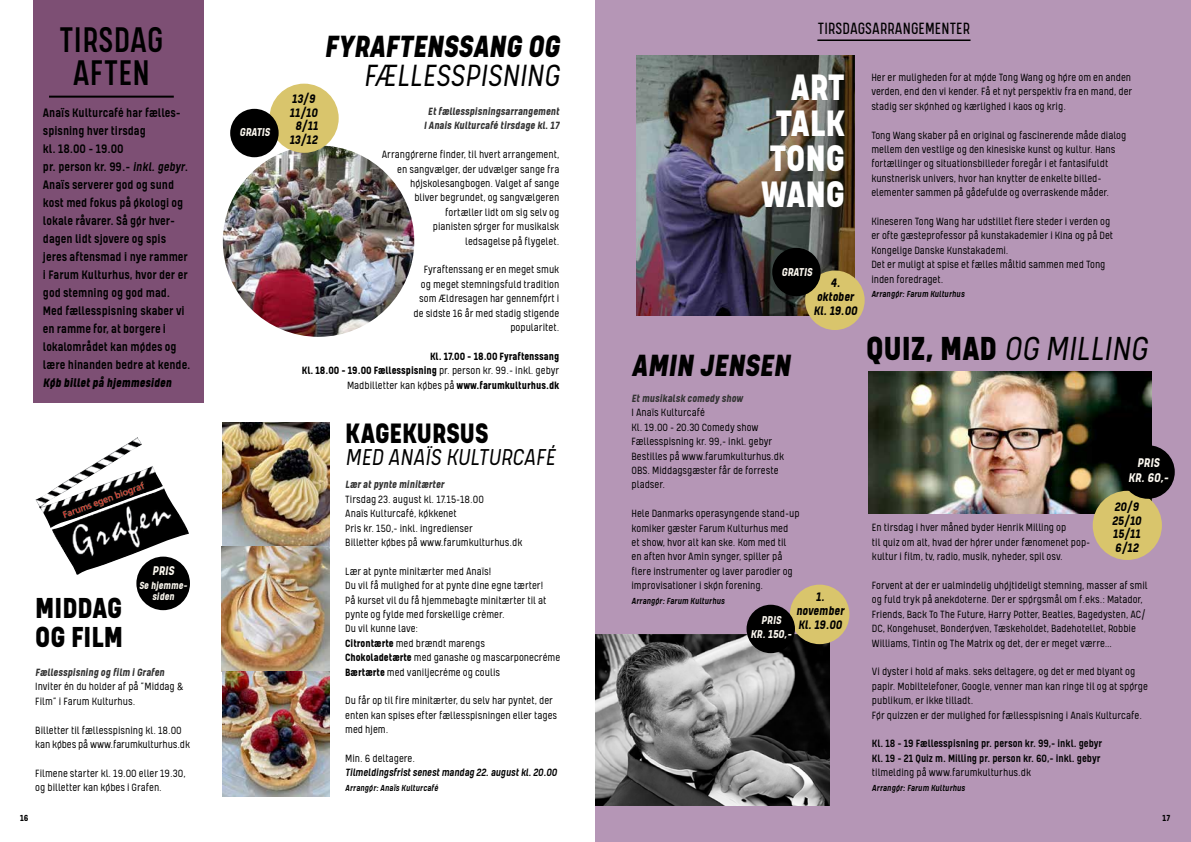
<style>
.page{position:relative;width:1191px;height:842px;background:#fff}
.page>*{position:absolute;margin:0;border:0;box-sizing:border-box;transform-origin:0 0}
.t1{font:800 42px/35.5px "Kelpt Sans B1";color:#fff;text-align:right}
.t2{font:italic 300 38px "Kelpt Sans B1";color:#000}
.t3{font:italic 800 35px "Kelpt Sans B1";color:#000}
.t4{font:italic 300 35px "Kelpt Sans B1";color:#000}
.t5{font:500 34.9px/33.2px "Kelpt Sans B2";letter-spacing:.01em;color:#000;text-align:center}
.t6{font:800 33px/29.1px "Kelpt Sans B1";color:#000}
.t7{font:800 32px "Kelpt Sans B1";color:#000}
.t8{font:italic 300 26.2px "Kelpt Sans B1";color:#000}
.t9{font:16px "Kelpt Sans B2";letter-spacing:.01em;color:#000}
.t10{font:italic 700 14.4px/15.3px "Kelpt Sans B1";color:#fcf8f0;text-align:center}
.t11{font:italic 700 14.4px "Kelpt Sans B1";color:#fcf8ef}
.t12{font:500 14px/18px "Kelpt Sans B1";color:#000}
.t13{font:italic 700 14px/14px "Kelpt Sans B1";color:#000;text-align:center}
.t14{font:italic 800 14px "Kelpt Sans B1";color:#000}
.t15{font:italic 700 13.9px/13.5px "Kelpt Sans B1";color:#000;text-align:center}
.t16{font:italic 700 13px/13.8px "Kelpt Sans B1";color:#fcf8f0;text-align:center}
.t17{font:300 12px/14.4px "Kelpt Sans B1";color:#000}
.t18{font:italic 700 12px/14.4px "Kelpt Sans B1";color:#333;text-align:center}
.t19{font:700 12px/14.4px "Kelpt Sans B1";color:#000;text-align:right}
.t20{font:500 12px/14.4px "Kelpt Sans B1";color:#000}
.t21{font:italic 500 12px "Kelpt Sans B1";letter-spacing:-.01em;color:#000}
.t22{font:italic 700 11.7px/11.7px "Kelpt Sans B1";color:#fcf8ef;text-align:center}
.t23{font:italic 500 10px "Kelpt Sans B1";color:#000}
.t24{font:700 10px "Kelpt Sans B1";color:#000}
.s1{font-style:italic}
.s2{font-weight:300}
.s3{font-weight:700}
.s4{font-weight:800;font-style:normal}
</style>
<div class="page">
<div style="left:33px;top:0;width:170px;height:403px;background:#7d4f74"></div>
<hr style="left:49px;top:96px;width:125px;height:2px;background:#000">
<img style="left:35px;top:437px;width:154px;height:138px">
<div style="left:136px;top:557px;width:54px;height:53px;background:#000;border-radius:50%"></div>
<img style="left:223px;top:145px;width:191px;height:192px;border-radius:96px">
<div style="left:269px;top:84px;width:70px;height:69px;background:#d9c56c;border-radius:50%"></div>
<div style="left:230px;top:109px;width:49px;height:48px;background:#000;border-radius:50%"></div>
<img style="left:222px;top:423px;width:107px;height:123px">
<img style="left:222px;top:546px;width:107px;height:250px">
<div style="left:595px;top:0;width:596px;height:842px;background:#b596b6"></div>
<hr style="left:817px;top:39px;width:153px;height:2px;background:#000">
<img style="left:637px;top:56px;width:217px;height:260px">
<div style="left:805px;top:270px;width:59px;height:60px;background:#d9c56c;border-radius:50%"></div>
<div style="left:772px;top:248px;width:48px;height:48px;background:#000;border-radius:50%"></div>
<img style="left:869px;top:371px;width:283px;height:142px">
<div style="left:1092px;top:491px;width:69px;height:69px;background:#d9c56c;border-radius:50%"></div>
<div style="left:1121px;top:445px;width:53px;height:54px;background:#000;border-radius:50%"></div>
<img style="left:595px;top:635px;width:234px;height:171px">
<div style="left:790px;top:585px;width:59px;height:59px;background:#d9c56c;border-radius:50%"></div>
<div style="left:746px;top:605px;width:49px;height:48px;background:#000;border-radius:50%"></div>
<h3 class="t5" style="left:60px;top:22px;width:105px">TIRSDAG<br>AFTEN</h3>
<p class="t12" style="left:43px;top:103px;width:149px">Anaïs Kulturcafé har fælles&shy;spisning hver tirsdag<br>kl. 18.00 - 19.00<br>pr. person kr. 99.- <span class="s1">inkl. gebyr</span>.<br>Anaïs serverer god og sund kost med fokus på økologi og lokale råvarer. Så gør hver&shy;dagen lidt sjovere og spis jeres aftensmad i nye rammer i Farum Kulturhus, hvor der er god stemning og god mad.<br>Med fællesspisning skaber vi en ramme for, at borgere i lokalområdet kan mødes og lære hinanden bedre at kende.</p>
<p class="t14" style="left:43px;top:374px;width:130px">Køb billet på hjemmesiden</p>
<p class="t11" style="left:152px;top:563px;width:24px">PRIS</p>
<p class="t22" style="left:139px;top:579px;width:50px">Se hjemme&shy;siden</p>
<h3 class="t6" style="left:35px;top:592px;width:89px">MIDDAG<br>OG FILM</h3>
<p class="t18" style="left:35px;top:665px;width:131px">Fællesspisning og film i Grafen</p>
<p class="t17" style="left:35px;top:679px;width:150px">Inviter én du holder af på ”Middag &amp;<br>Film” i Farum Kulturhus.</p>
<p class="t17" style="left:35px;top:722px;width:156px">Billetter til fællesspisning kl. 18.00 kan købes på www.farumkulturhus.dk</p>
<p class="t17" style="left:35px;top:766px;width:152px">Filmene starter kl. 19.00 eller 19.30, og billetter kan købes i Grafen.</p>
<p class="t24" style="left:20px;top:812px;width:10px">16</p>
<p class="t16" style="left:239px;top:125px;width:32px">GRATIS</p>
<h3 class="t3" style="left:324px;top:27px;width:237px">FYRAFTENSSANG OG</h3>
<h3 class="t4" style="left:363px;top:57px;width:197px">FÆLLESSPISNING</h3>
<p class="t18" style="left:424px;top:104px;width:137px">Et fællesspisningsarrangement<br>I Anais Kulturcafé tirsdage kl. 17</p>
<p class="t17" style="left:382px;top:147px;width:179px;text-align:right">Arrangørerne finder, til hvert arrangement, en sangvælger, der udvælger sange fra højskolesangbogen. Valget af sange<br>bliver begrundet, og sangvælgeren fortæller lidt om sig selv og<br>pianisten sørger for musikalsk<br>ledsagelse på flygelet.</p>
<p class="t17" style="left:413px;top:262px;width:147px;text-align:right">Fyraftenssang er en meget smuk og meget stemningsfuld tradition som Ældresagen har gennemført i de sidste 16 år med stadig stigende popularitet.</p>
<p class="t19" style="left:302px;top:349px;width:259px">Kl. 17.00 – 18.00 Fyraftenssang<br>Kl. 18.00 – 19.00 Fællesspisning <span class="s2">pr. person kr. 99.- inkl. gebyr<br>Madbilletter kan købes på</span> www.farumkulturhus.dk</p>
<p class="t15" style="left:289px;top:92px;width:30px">13/9<br>11/10<br>8/11<br>13/12</p>
<h3 class="t7" style="left:345px;top:415px;width:145px">KAGEKURSUS</h3>
<h3 class="t8" style="left:345px;top:443px;width:211px">MED ANAÏS KULTURCAFÉ</h3>
<p class="t18" style="left:345px;top:477px;width:100px">Lær at pynte minitærter</p>
<p class="t17" style="left:345px;top:492px;width:179px">Tirsdag 23. august kl. 17.15-18.00<br>Anaïs Kulturcafé, køkkenet<br>Pris kr. 150,- inkl. ingredienser<br>Billetter købes på www.farumkulturhus.dk</p>
<p class="t17" style="left:345px;top:564px;width:216px">Lær at pynte minitærter med Anaïs!<br>Du vil få mulighed for at pynte dine egne tærter!<br>På kurset vil du få hjemmebagte minitærter til at pynte og fylde med forskellige crèmer.<br>Du vil kunne lave:<br><span class="s3">Citrontærte</span> med brændt marengs<br><span class="s3">Chokoladetærte</span> med ganashe og mascarponecréme <span class="s3">Bærtærte</span> med vaniljecréme og coulis</p>
<p class="t17" style="left:345px;top:693px;width:213px">Du får op til fire minitærter, du selv har pyntet, der enten kan spises efter fællesspisningen eller tages med hjem.</p>
<p class="t17" style="left:345px;top:751px;width:71px">Min. 6 deltagere.</p>
<p class="t21" style="left:345px;top:766px;width:213px">Tilmeldingsfrist senest mandag 22. august kl. 20.00</p>
<p class="t23" style="left:345px;top:782px;width:94px">Arrangør: Anaïs Kulturcafé</p>
<h3 class="t9" style="left:818px;top:19px;width:154px">TIRSDAGSARRANGEMENTER</h3>
<h1 class="t1" style="left:761px;top:68px;width:85px">ART<br>TALK<br>TONG<br>WANG</h1>
<p class="t16" style="left:781px;top:265px;width:32px">GRATIS</p>
<h3 class="t3" style="left:631px;top:345px;width:160px">AMIN JENSEN</h3>
<p class="t13" style="left:813px;top:276px;width:45px">4. oktober<br>Kl. 19.00</p>
<p class="t18" style="left:631px;top:391px;width:113px">Et musikalsk comedy show</p>
<p class="t17" style="left:631px;top:405px;width:154px">I Anaïs Kulturcafé<br>Kl. 19.00 – 20.30 Comedy show<br>Fællesspisning kr. 99,- inkl. gebyr<br>Bestilles på www.farumkulturhus.dk<br>OBS. Middagsgæster får de forreste pladser.</p>
<p class="t17" style="left:631px;top:506px;width:170px">Hele Danmarks operasyngende stand-up komiker gæster Farum Kulturhus med<br>et show, hvor alt kan ske. Kom med til<br>en aften hvor Amin synger, spiller på flere instrumenter og laver parodier og improvisationer i skøn forening.</p>
<p class="t23" style="left:631px;top:595px;width:95px">Arrangør: Farum Kulturhus</p>
<p class="t13" style="left:796px;top:590px;width:50px">1. november<br>Kl. 19.00</p>
<p class="t16" style="left:750px;top:613px;width:42px">PRIS<br>KR. 150,-</p>
<p class="t17" style="left:871px;top:70px;width:262px;text-align:justify">Her er muligheden for at møde Tong Wang og høre om en anden verden, end den vi kender. Få et nyt perspektiv fra en mand, der stadig ser skønhed og kærlighed i kaos og krig.</p>
<p class="t17" style="left:871px;top:128px;width:256px">Tong Wang skaber på en original og fascinerende måde dialog mellem den vestlige og den kinesiske kunst og kultur. Hans fortællinger og situationsbilleder foregår i et fantasifuldt kunstnerisk univers, hvor han knytter de enkelte billed&shy;elementer sammen på gådefulde og overraskende måder.</p>
<p class="t17" style="left:871px;top:214px;width:243px">Kineseren Tong Wang har udstillet flere steder i verden og er ofte gæsteprofessor på kunstakademier i Kina og på Det Kongelige Danske Kunstakademi.<br>Det er muligt at spise et fælles måltid sammen med Tong inden foredraget.</p>
<p class="t23" style="left:871px;top:288px;width:95px">Arrangør: Farum Kulturhus</p>
<h2 class="t2" style="left:866px;top:328px;width:282px"><span class="s4">QUIZ, MAD</span> OG MILLING</h2>
<p class="t10" style="left:1128px;top:454px;width:42px">PRIS<br>KR. 60,-</p>
<p class="t15" style="left:1112px;top:500px;width:31px;text-align:left">20/9<br>25/10<br>15/11<br>6/12</p>
<p class="t17" style="left:872px;top:520px;width:220px">En tirsdag i hver måned byder Henrik Milling op<br>til quiz om alt, hvad der hører under fænomenet pop&shy;kultur i film, tv, radio, musik, nyheder, spil osv.</p>
<p class="t17" style="left:872px;top:578px;width:277px">Forvent at der er ualmindelig uhøjtideligt stemning, masser af smil og fuld tryk på anekdoterne. Der er spørgsmål om f.eks.: Matador, Friends, Back To The Future, Harry Potter, Beatles, Bagedysten, AC/ DC, Kongehuset, Bonderøven, Tæskeholdet, Badehotellet, Robbie Williams, Tintin og The Matrix og det, der er meget værre…</p>
<p class="t17" style="left:872px;top:664px;width:277px">Vi dyster i hold af maks. seks deltagere, og det er med blyant og papir. Mobiltelefoner, Google, venner man kan ringe til og at spørge publikum, er ikke tilladt.<br>Før quizzen er der mulighed for fællesspisning i Anaïs Kulturcafe.</p>
<p class="t20" style="left:872px;top:736px;width:232px">Kl. 18 – 19 Fællesspisning pr. person kr. 99,- inkl. gebyr<br>Kl. 19 – 21 Quiz m. Milling pr. person kr. 60,- inkl. gebyr</p>
<p class="t17" style="left:872px;top:765px;width:161px">tilmelding på www.farumkulturhus.dk</p>
<p class="t23" style="left:872px;top:782px;width:95px">Arrangør: Farum Kulturhus</p>
<p class="t24" style="left:1162px;top:812px;width:9px">17</p>
</div>
